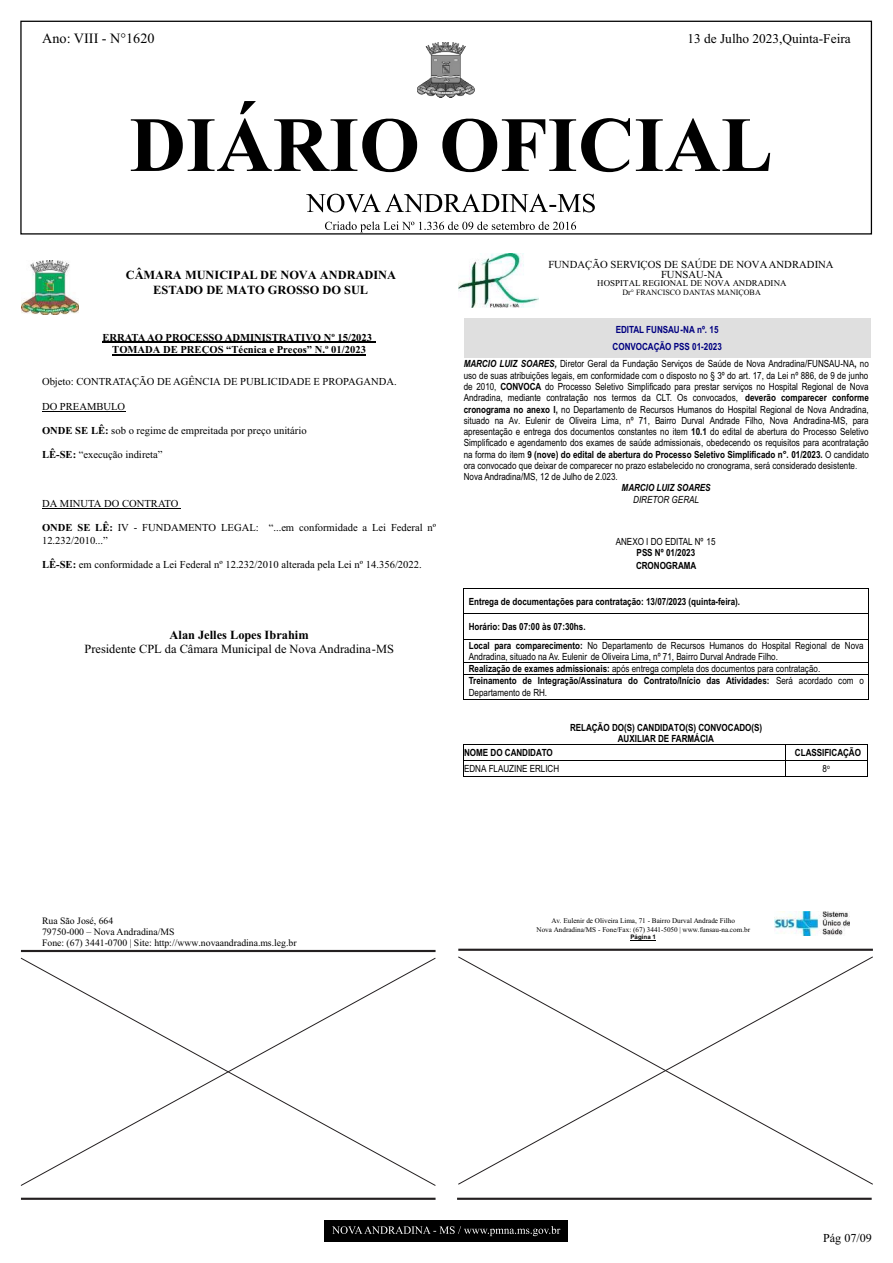
<style>
.page{position:relative;width:893px;height:1263px;background:#fff}
.page>*{position:absolute;margin:0;border:0;box-sizing:border-box;transform-origin:0 0}
.t1{font:14.25px "Times New Roman";color:#000}
.t2{font:13.35px "Times New Roman";color:#000}
.t3{font:700 12.45px/14.2px "Times New Roman";color:#000;text-align:center}
.t4{font:12.45px "Times New Roman";color:#000}
.t5{font:12.15px "Times New Roman";color:#000}
.t6{font:10.65px/9.6px "Times New Roman";color:#000;text-align:center}
.t7{font:700 10.65px/12.1px "Times New Roman";color:#000;text-align:center}
.t8{font:9.9px/11.2px "Arial Narrow";color:#000}
.t9{font:700 9.9px/11.2px "Arial Narrow";color:#000}
.t10{font:700 9.9px/16.6px "Arial Narrow";color:#000080;text-align:center}
.t11{font:italic 700 9.9px "Arial Narrow";color:#000}
.t12{font:italic 9.9px "Arial Narrow";color:#000}
.t13{font:9.75px/11.1px "Times New Roman";color:#000}
.t14{font:8.85px "Times New Roman";color:#000}
.t15{font:8.1px "Times New Roman";color:#000}
.t16{font:7.2px/8.2px "Times New Roman";color:#000;text-align:center}
.t17{font:700 6.15px "Arial";color:#000}
.s1{font-weight:700}
.s2{font-weight:700;font-style:italic}
.s3{color:#233e5f}
.s4{font-weight:400}
</style>
<div class="page">
<div style="left:324px;top:1220px;width:244px;height:22px;background:#000"></div>
<svg style="left:332px;top:1226px;width:228px;height:10px"></svg>
<hr style="left:21px;top:1198px;width:415px;height:2px;background:#231f20">
<hr style="left:457px;top:1198px;width:415px;height:2px;background:#231f20">
<div style="left:20px;top:21px;width:852px;height:214px;border:1px solid #000"></div>
<svg style="left:131px;top:101px;width:639px;height:71px"></svg>
<svg style="left:306px;top:194px;width:289px;height:18px"></svg>
<img style="left:418px;top:43px;width:56px;height:55px">
<svg style="left:325px;top:221px;width:251px;height:11px"></svg>
<hr style="left:458px;top:949px;width:415px;height:2px;background:#231f20">
<img style="left:458px;top:254px;width:80px;height:53px">
<img style="left:775px;top:911px;width:75px;height:24px">
<svg style="left:630px;top:940px;width:26px;height:1px"></svg>
<hr style="left:464px;top:588px;width:404px;height:1px;background:#000">
<hr style="left:464px;top:614px;width:404px;height:1px;background:#000">
<hr style="left:464px;top:639px;width:404px;height:1px;background:#000">
<hr style="left:464px;top:662px;width:404px;height:1px;background:#000">
<hr style="left:464px;top:674px;width:404px;height:1px;background:#000">
<hr style="left:464px;top:699px;width:404px;height:1px;background:#000">
<svg style="left:868px;top:588px;width:1px;height:112px"></svg>
<hr style="left:464px;top:744px;width:321px;height:1px;background:#000">
<hr style="left:786px;top:744px;width:81px;height:1px;background:#000">
<hr style="left:464px;top:760px;width:321px;height:1px;background:#000">
<hr style="left:786px;top:760px;width:81px;height:1px;background:#000">
<svg style="left:463px;top:744px;width:1px;height:32px"></svg>
<hr style="left:464px;top:775px;width:321px;height:1px;background:#000">
<svg style="left:785px;top:744px;width:1px;height:32px"></svg>
<hr style="left:786px;top:775px;width:81px;height:1px;background:#000">
<svg style="left:867px;top:744px;width:1px;height:32px"></svg>
<div style="left:464px;top:319px;width:407px;height:39px;background:#dfdfdf"></div>
<svg style="left:458px;top:956px;width:415px;height:229px"></svg>
<img style="left:21px;top:260px;width:57px;height:55px">
<hr style="left:102px;top:342px;width:274px;height:1px;background:#000">
<hr style="left:112px;top:354px;width:254px;height:1px;background:#000">
<hr style="left:42px;top:411px;width:83px;height:1px;background:#000">
<hr style="left:42px;top:508px;width:139px;height:1px;background:#000">
<hr style="left:21px;top:950px;width:415px;height:2px;background:#231f20">
<svg style="left:20px;top:957px;width:416px;height:229px"></svg>
<h1 class="t1" style="left:42px;top:33px;width:114px">Ano: VIII - N°1620</h1>
<h2 class="t2" style="left:687px;top:33px;width:165px">13 de Julho 2023,Quinta-Feira</h2>
<p class="t3" style="left:126px;top:269px;width:272px">CÂMARA MUNICIPAL DE NOVA ANDRADINA<br>ESTADO DE MATO GROSSO DO SUL</p>
<p class="t7" style="left:102px;top:332px;width:271px">ERRATAAO PROCESSO ADMINISTRATIVO Nº 15/2023<br>TOMADA DE PREÇOS “Técnica e Preços” N.º 01/2023</p>
<p class="t6" style="left:42px;top:378px;width:356px">Objeto: CONTRATAÇÃO DE AGÊNCIA DE PUBLICIDADE E PROPAGANDA.</p>
<p class="t6" style="left:42px;top:402px;width:85px">DO PREAMBULO</p>
<p class="t6" style="left:42px;top:427px;width:266px"><span class="s1">ONDE SE LÊ:</span> sob o regime de empreitada por preço unitário</p>
<p class="t6" style="left:42px;top:451px;width:122px"><span class="s1">LÊ-SE:</span> “execução indireta”</p>
<p class="t6" style="left:42px;top:500px;width:138px">DA MINUTA DO CONTRATO</p>
<p class="t6" style="left:42px;top:523px;width:396px;line-height:12.1px;text-align:left"><span class="s1">ONDE SE LÊ:</span> IV - FUNDAMENTO LEGAL: “...em conformidade a Lei Federal nº<br>12.232/2010...”</p>
<p class="t6" style="left:42px;top:561px;width:381px"><span class="s1">LÊ-SE:</span> em conformidade a Lei Federal nº 12.232/2010 alterada pela Lei nº 14.356/2022.</p>
<p class="t3" style="left:170px;top:629px;width:141px">Alan Jelles Lopes Ibrahim</p>
<p class="t4" style="left:85px;top:644px;width:311px">Presidente CPL da Câmara Municipal de Nova Andradina-MS</p>
<p class="t6" style="left:548px;top:261px;width:287px">FUNDAÇÃO SERVIÇOS DE SAÚDE DE NOVAANDRADINA<br>FUNSAU-NA</p>
<p class="t14" style="left:597px;top:280px;width:191px">HOSPITAL REGIONAL DE NOVA ANDRADINA</p>
<p class="t15" style="left:622px;top:289px;width:140px">Dr° FRANCISCO DANTAS MANIÇOBA</p>
<p class="t10" style="left:613px;top:322px;width:111px">EDITAL FUNSAU-NA nº. 15<br>CONVOCAÇÃO PSS 01-2023</p>
<p class="t8" style="left:464px;top:359px;width:407px"><span class="s2">MARCIO LUIZ SOARES,</span> Diretor Geral da Fundação Serviços de Saúde de Nova Andradina/FUNSAU-NA<span class="s1">,</span> no uso de suas atribuições legais, em conformidade com o disposto no § 3º do art. 17, da Lei nº 886, de 9 de junho de 2010, <span class="s1">CONVOCA</span> do Processo Seletivo Simplificado para prestar serviços no Hospital Regional de Nova Andradina, mediante contratação nos termos da CLT. Os convocados, <span class="s1">deverão comparecer conforme cronograma no anexo I,</span> no Departamento de Recursos Humanos do Hospital Regional de Nova Andradina, situado na Av. Eulenir de Oliveira Lima, nº 71, Bairro Durval Andrade Filho, Nova Andradina-MS, para apresentação e entrega dos documentos constantes no item <span class="s1">10.1</span> do edital de abertura do Processo Seletivo Simplificado e agendamento dos exames de saúde admissionais, obedecendo os requisitos para acontratação na forma do item <span class="s1">9 (nove) do edital de abertura do Processo Seletivo Simplificado n°. 01/2023.</span> O candidato ora convocado que deixar de comparecer no prazo estabelecido no cronograma, será considerado desistente<span class="s3">.<br></span>Nova Andradina/MS, 12 de Julho de 2.023.</p>
<p class="t11" style="left:622px;top:484px;width:91px">MARCIO LUIZ SOARES</p>
<p class="t12" style="left:633px;top:495px;width:67px">DIRETOR GERAL</p>
<p class="t8" style="left:616px;top:537px;width:101px">ANEXO I DO EDITAL Nº 15</p>
<p class="t9" style="left:636px;top:547px;width:62px;line-height:12.9px">PSS Nº 01/2023<br>CRONOGRAMA</p>
<p class="t9" style="left:469px;top:596px;width:273px">Entrega de documentações para contratação: 13/07/2023 (quinta-feira).</p>
<p class="t8" style="left:469px;top:618px;width:396px;line-height:18.5px"><span class="s1">Horário: Das 07:00 às 07:30hs.<br>Local para comparecimento:</span> No Departamento de Recursos Humanos do Hospital Regional de Nova</p>
<p class="t8" style="left:469px;top:651px;width:353px;line-height:11.7px">Andradina, situado na Av. Eulenir de Oliveira Lima, nº 71, Bairro Durval Andrade Filho.<br><span class="s1">Realização de exames admissionais:</span> após entrega completa dos documentos para contratação.</p>
<p class="t9" style="left:469px;top:676px;width:397px">Treinamento de Integração/Assinatura do Contrato/Início das Atividades: <span class="s4">Será acordado com o<br>Departamento de RH.</span></p>
<p class="t9" style="left:570px;top:723px;width:194px;text-align:center">RELAÇÃO DO(S) CANDIDATO(S) CONVOCADO(S)<br>AUXILIAR DE FARMÁCIA</p>
<p class="t9" style="left:464px;top:748px;width:90px">NOME DO CANDIDATO</p>
<p class="t9" style="left:795px;top:748px;width:68px">CLASSIFICAÇÃO</p>
<p class="t8" style="left:464px;top:763px;width:97px">EDNA FLAUZINE ERLICH</p>
<p class="t8" style="left:823px;top:763px;width:9px">8<sup>o</sup></p>
<p class="t13" style="left:42px;top:916px;width:256px">Rua São José, 664<br>79750-000 – Nova Andradina/MS<br>Fone: (67) 3441-0700 | Site: http://www.novaandradina.ms.leg.br</p>
<p class="t16" style="left:536px;top:918px;width:215px">Av. Eulenir de Oliveira Lima, 71 - Bairro Durval Andrade Filho<br>Nova Andradina/MS - Fone/Fax: (67) 3441-5050 | www.funsau-na.com.br</p>
<p class="t17" style="left:630px;top:935px;width:27px">Página 1</p>
<p class="t5" style="left:823px;top:1233px;width:50px">Pág 07/09</p>
</div>
